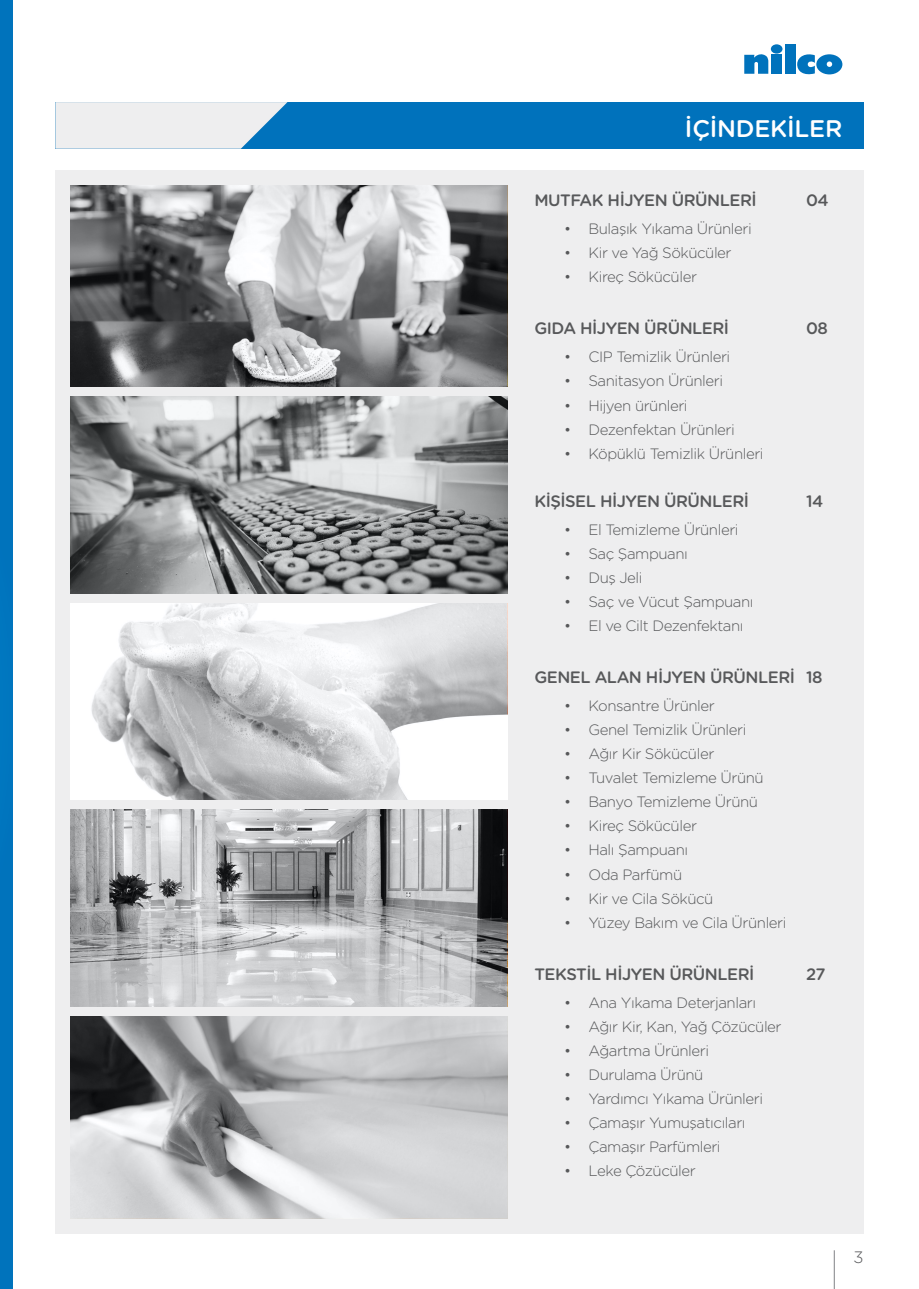
<style>
.page{position:relative;width:919px;height:1289px;background:#fff}
.page>*{position:absolute;margin:0;border:0;box-sizing:border-box;transform-origin:0 0}
.t1{font:500 24px "Gotham Rounded";letter-spacing:-.01em;color:#fff}
.t2{font:500 16.5px "Gotham Rounded";letter-spacing:-.03em;color:#57585a}
.t3{font:300 16.5px "Gotham Rounded";color:#57585a}
.t4{font:300 15px "Gotham Rounded";letter-spacing:-.03em;color:#57585a}
</style>
<div class="page">
<div style="left:55px;top:170px;width:808px;height:1063px;background:#eeeeef"></div>
<div style="left:55px;top:102px;width:808px;height:47px;background:#0072bc"></div>
<svg style="left:55px;top:102px;width:232px;height:47px;background:#d4e0e9"></svg>
<div style="left:0;top:0;width:13px;height:1288px;background:#0073bc"></div>
<svg style="left:70px;top:185px;width:437px;height:202px"></svg>
<svg style="left:70px;top:1016px;width:437px;height:202px;background:#b6b7b9"></svg>
<svg style="left:70px;top:809px;width:437px;height:198px;background:#afb0b2"></svg>
<svg style="left:70px;top:603px;width:437px;height:197px"></svg>
<svg style="left:70px;top:396px;width:438px;height:198px;background:#949697"></svg>
<hr style="left:833px;top:1250px;width:1px;height:38px;background:#808285">
<div style="left:770px;top:44px;width:12px;height:10px;background:#0072bc;border-radius:50%"></div>
<div style="left:771px;top:55px;width:10px;height:19px;background:#0072bc"></div>
<div style="left:785px;top:45px;width:10px;height:29px;background:#0072bc"></div>
<svg style="left:744px;top:54px;width:24px;height:20px"></svg>
<svg style="left:797px;top:54px;width:45px;height:21px"></svg>
<h1 class="t1" style="left:685px;top:111px;width:159px">İÇİNDEKİLER</h1>
<p class="t2" style="left:534px;top:188px;width:224px">MUTFAK HİJYEN ÜRÜNLERİ</p>
<p class="t2" style="left:806px;top:188px;width:24px">04</p>
<p class="t4" style="left:564px;top:218px;width:189px">• Bulaşık Yıkama Ürünleri</p>
<p class="t4" style="left:564px;top:242px;width:169px">• Kir ve Yağ Sökücüler</p>
<p class="t4" style="left:564px;top:266px;width:134px">• Kireç Sökücüler</p>
<p class="t2" style="left:534px;top:316px;width:196px">GIDA HİJYEN ÜRÜNLERİ</p>
<p class="t2" style="left:806px;top:316px;width:23px">08</p>
<p class="t4" style="left:564px;top:347px;width:168px">• CIP Temizlik Ürünleri</p>
<p class="t4" style="left:564px;top:371px;width:160px">• Sanitasyon Ürünleri</p>
<p class="t4" style="left:564px;top:395px;width:125px">• Hijyen ürünleri</p>
<p class="t4" style="left:564px;top:419px;width:172px">• Dezenfektan Ürünleri</p>
<p class="t4" style="left:564px;top:443px;width:201px">• Köpüklü Temizlik Ürünleri</p>
<p class="t2" style="left:534px;top:489px;width:216px">KİŞİSEL HİJYEN ÜRÜNLERİ</p>
<p class="t2" style="left:806px;top:489px;width:19px">14</p>
<p class="t4" style="left:564px;top:519px;width:176px">• El Temizleme Ürünleri</p>
<p class="t4" style="left:564px;top:543px;width:125px">• Saç Şampuanı</p>
<p class="t4" style="left:564px;top:567px;width:80px">• Duş Jeli</p>
<p class="t4" style="left:564px;top:591px;width:191px">• Saç ve Vücut Şampuanı</p>
<p class="t4" style="left:564px;top:615px;width:181px">• El ve Cilt Dezenfektanı</p>
<p class="t2" style="left:534px;top:665px;width:289px">GENEL ALAN HİJYEN ÜRÜNLERİ 18</p>
<p class="t4" style="left:564px;top:696px;width:152px">• Konsantre Ürünler</p>
<p class="t4" style="left:564px;top:720px;width:184px">• Genel Temizlik Ürünleri</p>
<p class="t4" style="left:564px;top:744px;width:152px">• Ağır Kir Sökücüler</p>
<p class="t4" style="left:564px;top:768px;width:201px">• Tuvalet Temizleme Ürünü</p>
<p class="t4" style="left:564px;top:792px;width:195px">• Banyo Temizleme Ürünü</p>
<p class="t4" style="left:564px;top:816px;width:134px">• Kireç Sökücüler</p>
<p class="t4" style="left:564px;top:840px;width:125px">• Halı Şampuanı</p>
<p class="t4" style="left:564px;top:864px;width:120px">• Oda Parfümü</p>
<p class="t4" style="left:564px;top:888px;width:151px">• Kir ve Cila Sökücü</p>
<p class="t4" style="left:564px;top:912px;width:224px">• Yüzey Bakım ve Cila Ürünleri</p>
<p class="t2" style="left:534px;top:962px;width:221px">TEKSTİL HİJYEN ÜRÜNLERİ</p>
<p class="t2" style="left:806px;top:962px;width:21px">27</p>
<p class="t4" style="left:564px;top:992px;width:193px">• Ana Yıkama Deterjanları</p>
<p class="t4" style="left:564px;top:1016px;width:219px">• Ağır Kir, Kan, Yağ Çözücüler</p>
<p class="t4" style="left:564px;top:1040px;width:146px">• Ağartma Ürünleri</p>
<p class="t4" style="left:564px;top:1064px;width:141px">• Durulama Ürünü</p>
<p class="t4" style="left:564px;top:1088px;width:200px">• Yardımcı Yıkama Ürünleri</p>
<p class="t4" style="left:564px;top:1112px;width:183px">• Çamaşır Yumuşatıcıları</p>
<p class="t4" style="left:564px;top:1136px;width:158px">• Çamaşır Parfümleri</p>
<p class="t4" style="left:564px;top:1160px;width:133px">• Leke Çözücüler</p>
<p class="t3" style="left:853px;top:1245px;width:12px">3</p>
</div>
